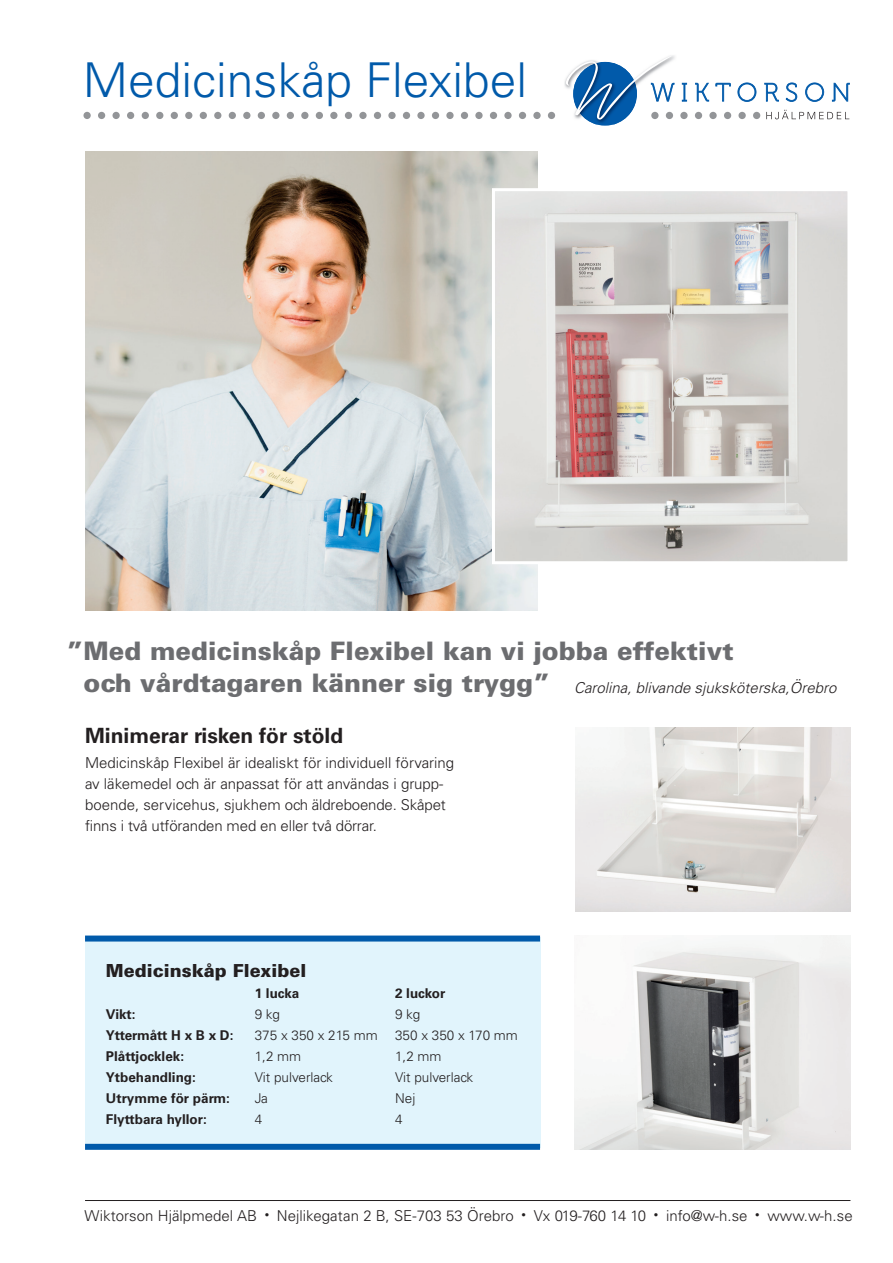
<style>
.page{position:relative;width:893px;height:1263px;background:#fff}
.page>*{position:absolute;margin:0;border:0;box-sizing:border-box;transform-origin:0 0}
.t1{font:300 48px "Univers";color:#015aaa}
.t2{font:900 25.5px "Univers";color:#6c6d70}
.t3{font:700 21px "Univers";color:#231f20}
.t4{font:900 18px "Univers";color:#231f20}
.t5{font:300 15px/21px "Univers";color:#231f20}
.t6{font:italic 300 15px "Univers";color:#231f20}
.t7{font:700 13.5px "Univers";color:#231f20}
.t8{font:300 13.5px "Univers";color:#231f20}
.s1{font-weight:900;font-style:normal;font-size:25.5px;color:#6c6d70}
</style>
<div class="page">
<hr style="left:85px;top:1200px;width:765px;height:1px;background:#231f20">
<img style="left:587px;top:120px;width:36px;height:4px">
<svg style="left:566px;top:55px;width:284px;height:65px"></svg>
<div style="left:651px;top:112px;width:8px;height:7px;background:#939598;border-radius:50%"></div>
<div style="left:666px;top:112px;width:7px;height:7px;background:#939598;border-radius:50%"></div>
<div style="left:680px;top:112px;width:8px;height:7px;background:#939598;border-radius:50%"></div>
<div style="left:695px;top:112px;width:7px;height:7px;background:#939598;border-radius:50%"></div>
<div style="left:709px;top:112px;width:8px;height:7px;background:#939598;border-radius:50%"></div>
<div style="left:724px;top:112px;width:7px;height:7px;background:#939598;border-radius:50%"></div>
<div style="left:738px;top:112px;width:8px;height:7px;background:#939598;border-radius:50%"></div>
<div style="left:753px;top:112px;width:7px;height:7px;background:#939598;border-radius:50%"></div>
<div style="left:446px;top:112px;width:8px;height:7px;background:#939598;border-radius:50%"></div>
<div style="left:461px;top:112px;width:7px;height:7px;background:#939598;border-radius:50%"></div>
<div style="left:475px;top:112px;width:8px;height:7px;background:#939598;border-radius:50%"></div>
<div style="left:490px;top:112px;width:7px;height:7px;background:#939598;border-radius:50%"></div>
<div style="left:504px;top:112px;width:8px;height:7px;background:#939598;border-radius:50%"></div>
<div style="left:519px;top:112px;width:7px;height:7px;background:#939598;border-radius:50%"></div>
<div style="left:533px;top:112px;width:8px;height:7px;background:#939598;border-radius:50%"></div>
<div style="left:548px;top:112px;width:7px;height:7px;background:#939598;border-radius:50%"></div>
<div style="left:345px;top:112px;width:7px;height:7px;background:#939598;border-radius:50%"></div>
<div style="left:359px;top:112px;width:8px;height:7px;background:#939598;border-radius:50%"></div>
<div style="left:374px;top:112px;width:7px;height:7px;background:#939598;border-radius:50%"></div>
<div style="left:388px;top:112px;width:8px;height:7px;background:#939598;border-radius:50%"></div>
<div style="left:403px;top:112px;width:7px;height:7px;background:#939598;border-radius:50%"></div>
<div style="left:417px;top:112px;width:8px;height:7px;background:#939598;border-radius:50%"></div>
<div style="left:432px;top:112px;width:7px;height:7px;background:#939598;border-radius:50%"></div>
<div style="left:243px;top:112px;width:7px;height:7px;background:#939598;border-radius:50%"></div>
<div style="left:258px;top:112px;width:7px;height:7px;background:#939598;border-radius:50%"></div>
<div style="left:272px;top:112px;width:7px;height:7px;background:#939598;border-radius:50%"></div>
<div style="left:287px;top:112px;width:7px;height:7px;background:#939598;border-radius:50%"></div>
<div style="left:301px;top:112px;width:7px;height:7px;background:#939598;border-radius:50%"></div>
<div style="left:316px;top:112px;width:7px;height:7px;background:#939598;border-radius:50%"></div>
<div style="left:330px;top:112px;width:7px;height:7px;background:#939598;border-radius:50%"></div>
<div style="left:142px;top:112px;width:7px;height:7px;background:#939598;border-radius:50%"></div>
<div style="left:156px;top:112px;width:7px;height:7px;background:#939598;border-radius:50%"></div>
<div style="left:171px;top:112px;width:7px;height:7px;background:#939598;border-radius:50%"></div>
<div style="left:185px;top:112px;width:7px;height:7px;background:#939598;border-radius:50%"></div>
<div style="left:200px;top:112px;width:7px;height:7px;background:#939598;border-radius:50%"></div>
<div style="left:214px;top:112px;width:7px;height:7px;background:#939598;border-radius:50%"></div>
<div style="left:229px;top:112px;width:7px;height:7px;background:#939598;border-radius:50%"></div>
<div style="left:83px;top:112px;width:8px;height:7px;background:#939598;border-radius:50%"></div>
<div style="left:98px;top:112px;width:7px;height:7px;background:#939598;border-radius:50%"></div>
<div style="left:112px;top:112px;width:8px;height:7px;background:#939598;border-radius:50%"></div>
<div style="left:127px;top:112px;width:7px;height:7px;background:#939598;border-radius:50%"></div>
<img style="left:85px;top:151px;width:453px;height:459px">
<img style="left:576px;top:727px;width:274px;height:185px">
<img style="left:574px;top:935px;width:276px;height:215px">
<div style="left:85px;top:937px;width:455px;height:211px;background:#e1f4fc"></div>
<div style="left:85px;top:935px;width:455px;height:6px;background:#015aaa"></div>
<div style="left:85px;top:1144px;width:455px;height:6px;background:#015aaa"></div>
<img style="left:496px;top:192px;width:350px;height:368px">
<div style="left:492px;top:188px;width:358px;height:376px;border:3px solid #fff"></div>
<h1 class="t1" style="left:83px;top:51px;width:446px">Medicinskåp Flexibel</h1>
<h2 class="t2" style="left:66px;top:635px;width:669px">”Med medicinskåp Flexibel kan vi jobba effektivt</h2>
<p class="t6" style="left:83px;top:679px;width:754px"><span class="s1">och vårdtagaren känner sig trygg”</span> Carolina, blivande sjuksköterska,Örebro</p>
<h3 class="t3" style="left:85px;top:723px;width:260px">Minimerar risken för stöld</h3>
<p class="t5" style="left:85px;top:752px;width:371px">Medicinskåp Flexibel är idealiskt för individuell förvaring av läkemedel och är anpassat för att användas i grupp&shy;boende, servicehus, sjukhem och äldreboende. Skåpet finns i två utföranden med en eller två dörrar.</p>
<p class="t4" style="left:106px;top:959px;width:202px">Medicinskåp Flexibel</p>
<p class="t7" style="left:255px;top:985px;width:46px">1 lucka</p>
<p class="t7" style="left:395px;top:985px;width:52px">2 luckor</p>
<p class="t7" style="left:106px;top:1006px;width:31px">Vikt:</p>
<p class="t8" style="left:255px;top:1006px;width:27px">9 kg</p>
<p class="t8" style="left:395px;top:1006px;width:27px">9 kg</p>
<p class="t7" style="left:106px;top:1027px;width:129px">Yttermått H x B x D:</p>
<p class="t8" style="left:255px;top:1027px;width:125px">375 x 350 x 215 mm</p>
<p class="t8" style="left:395px;top:1027px;width:124px">350 x 350 x 170 mm</p>
<p class="t7" style="left:106px;top:1048px;width:80px">Plåttjocklek:</p>
<p class="t8" style="left:255px;top:1048px;width:48px">1,2 mm</p>
<p class="t8" style="left:395px;top:1048px;width:48px">1,2 mm</p>
<p class="t7" style="left:106px;top:1069px;width:92px">Ytbehandling:</p>
<p class="t8" style="left:255px;top:1069px;width:80px">Vit pulverlack</p>
<p class="t8" style="left:395px;top:1069px;width:80px">Vit pulverlack</p>
<p class="t7" style="left:106px;top:1090px;width:125px">Utrymme för pärm:</p>
<p class="t8" style="left:255px;top:1090px;width:15px">Ja</p>
<p class="t8" style="left:395px;top:1090px;width:22px">Nej</p>
<p class="t7" style="left:106px;top:1111px;width:102px">Flyttbara hyllor:</p>
<p class="t8" style="left:255px;top:1111px;width:9px">4</p>
<p class="t8" style="left:395px;top:1111px;width:9px">4</p>
<p class="t5" style="left:85px;top:1205px;width:770px">Wiktorson Hjälpmedel AB <sup>•</sup> Nejlikegatan 2 B, SE-703 53 Örebro <sup>•</sup> Vx 019-760 14 10 <sup>•</sup> info@w-h.se <sup>•</sup> www.w-h.se</p>
</div>
